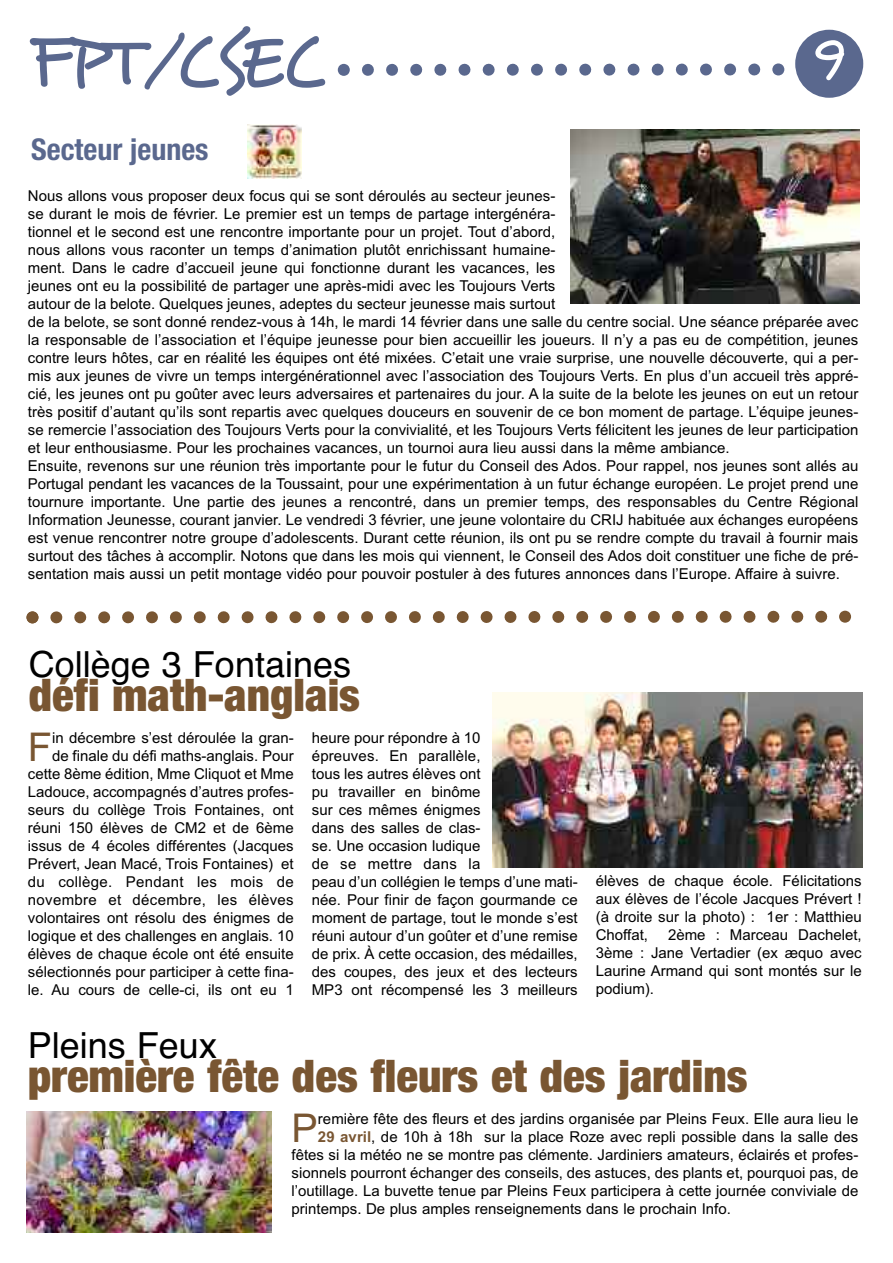
<style>
.page{position:relative;width:893px;height:1263px;background:#fff}
.page>*{position:absolute;margin:0;border:0;box-sizing:border-box;transform-origin:0 0}
.t1{font:72px "Desyrel";letter-spacing:-.05em;color:#5a688e}
.t2{font:54px "Desyrel";color:#fff}
.t3{font:900 condensed 45px "Helvetica Neue";color:#795632}
.t4{font:39.6px "Arial";color:#795632}
.t5{font:36px "Helvetica";color:#000}
.t6{font:700 condensed 30px "Helvetica Neue";color:#5a688e}
.t7{font:15px/18px "Arial";color:#000}
.s1{font-weight:700;color:#795632}
</style>
<div class="page">
<svg style="left:338px;top:63px;width:423px;height:13px"></svg>
<svg style="left:772px;top:63px;width:12px;height:12px"></svg>
<svg style="left:26px;top:610px;width:825px;height:14px"></svg>
<div style="left:795px;top:30px;width:68px;height:68px;background:#5a688e;border-radius:50%"></div>
<img style="left:248px;top:125px;width:54px;height:54px">
<img style="left:570px;top:129px;width:290px;height:174px">
<img style="left:493px;top:692px;width:370px;height:176px">
<img style="left:26px;top:1111px;width:245px;height:122px">
<h1 class="t1" style="left:28px;top:16px;width:298px">FPT/CSEC</h1>
<h3 class="t6" style="left:31px;top:125px;width:179px">Secteur jeunes</h3>
<h2 class="t2" style="left:813px;top:18px;width:34px">9</h2>
<p class="t7" style="left:28px;top:187px;width:832px">Nous allons vous proposer deux focus qui se sont déroulés au secteur jeunes-<br>se durant le mois de février. Le premier est un temps de partage intergénéra-<br>tionnel et le second est une rencontre importante pour un projet. Tout d’abord,<br>nous allons vous raconter un temps d’animation plutôt enrichissant humaine-<br>ment. Dans le cadre d’accueil jeune qui fonctionne durant les vacances, les<br>jeunes ont eu la possibilité de partager une après-midi avec les Toujours Verts<br>autour de la belote. Quelques jeunes, adeptes du secteur jeunesse mais surtout<br>de la belote, se sont donné rendez-vous à 14h, le mardi 14 février dans une salle du centre social. Une séance préparée avec la responsable de l’association et l’équipe jeunesse pour bien accueillir les joueurs. Il n’y a pas eu de compétition, jeunes contre leurs hôtes, car en réalité les équipes ont été mixées. C’etait une vraie surprise, une nouvelle découverte, qui a per&shy;mis aux jeunes de vivre un temps intergénérationnel avec l’association des Toujours Verts. En plus d’un accueil très appré&shy;cié, les jeunes ont pu goûter avec leurs adversaires et partenaires du jour. A la suite de la belote les jeunes on eut un retour très positif d’autant qu’ils sont repartis avec quelques douceurs en souvenir de ce bon moment de partage. L’équipe jeunes&shy;se remercie l’association des Toujours Verts pour la convivialité, et les Toujours Verts félicitent les jeunes de leur participation et leur enthousiasme. Pour les prochaines vacances, un tournoi aura lieu aussi dans la même ambiance.<br>Ensuite, revenons sur une réunion très importante pour le futur du Conseil des Ados. Pour rappel, nos jeunes sont allés au Portugal pendant les vacances de la Toussaint, pour une expérimentation à un futur échange européen. Le projet prend une tournure importante. Une partie des jeunes a rencontré, dans un premier temps, des responsables du Centre Régional Information Jeunesse, courant janvier. Le vendredi 3 février, une jeune volontaire du CRIJ habituée aux échanges européens est venue rencontrer notre groupe d’adolescents. Durant cette réunion, ils ont pu se rendre compte du travail à fournir mais surtout des tâches à accomplir. Notons que dans les mois qui viennent, le Conseil des Ados doit constituer une fiche de pré&shy;sentation mais aussi un petit montage vidéo pour pouvoir postuler à des futures annonces dans l’Europe. Affaire à suivre.</p>
<h3 class="t5" style="left:29px;top:643px;width:324px">Collège 3 Fontaines</h3>
<h3 class="t3" style="left:29px;top:658px;width:333px">défi math-anglais</h3>
<h3 class="t4" style="left:28px;top:724px;width:26px">F</h3>
<p class="t7" style="left:28px;top:729px;width:267px;text-align:right">in décembre s’est déroulée la gran-<br>de finale du défi maths-anglais. Pour cette 8ème édition, Mme Cliquot et Mme Ladouce, accompagnés d’autres profes&shy;seurs du collège Trois Fontaines, ont réuni 150 élèves de CM2 et de 6ème issus de 4 écoles différentes (Jacques Prévert, Jean Macé, Trois Fontaines) et du collège. Pendant les mois de novembre et décembre, les élèves volontaires ont résolu des énigmes de logique et des challenges en anglais. 10 élèves de chaque école ont été ensuite sélectionnés pour participer à cette fina&shy;le. Au cours de celle-ci, ils ont eu 1</p>
<p class="t7" style="left:312px;top:729px;width:267px">heure pour répondre à 10<br>épreuves. En parallèle,<br>tous les autres élèves ont<br>pu travailler en binôme<br>sur ces mêmes énigmes<br>dans des salles de clas-<br>se. Une occasion ludique<br>de se mettre dans la<br>peau d’un collégien le temps d’une mati&shy;née. Pour finir de façon gourmande ce moment de partage, tout le monde s’est réuni autour d’un goûter et d’une remise de prix. À cette occasion, des médailles, des coupes, des jeux et des lecteurs<br>MP3 ont récompensé les 3 meilleurs</p>
<p class="t7" style="left:596px;top:872px;width:267px;text-align:justify">élèves de chaque école. Félicitations aux élèves de l’école Jacques Prévert ! (à droite sur la photo) : 1er : Matthieu Choffat,</p>
<p class="t7" style="left:596px;top:926px;width:267px;text-align:justify;text-indent:72px">2ème : Marceau Dachelet, 3ème : Jane Vertadier (ex æquo avec Laurine Armand qui sont montés sur le podium).</p>
<h3 class="t5" style="left:28px;top:1024px;width:191px">Pleins Feux</h3>
<h3 class="t3" style="left:28px;top:1039px;width:721px">première fête des fleurs et des jardins</h3>
<h3 class="t4" style="left:292px;top:1105px;width:28px">P</h3>
<p class="t7" style="left:318px;top:1110px;width:542px">remière fête des fleurs et des jardins organisée par Pleins Feux. Elle aura lieu le</p>
<p class="t7" style="left:318px;top:1128px;width:542px"><span class="s1">29 avril</span>, de 10h à 18h sur la place Roze avec repli possible dans la salle des</p>
<p class="t7" style="left:292px;top:1146px;width:568px">fêtes si la météo ne se montre pas clémente. Jardiniers amateurs, éclairés et profes-</p>
<p class="t7" style="left:292px;top:1164px;width:568px">sionnels pourront échanger des conseils, des astuces, des plants et, pourquoi pas, de</p>
<p class="t7" style="left:292px;top:1182px;width:568px">l’outillage. La buvette tenue par Pleins Feux participera à cette journée conviviale de</p>
<p class="t7" style="left:292px;top:1200px;width:441px">printemps. De plus amples renseignements dans le prochain Info.</p>
</div>
